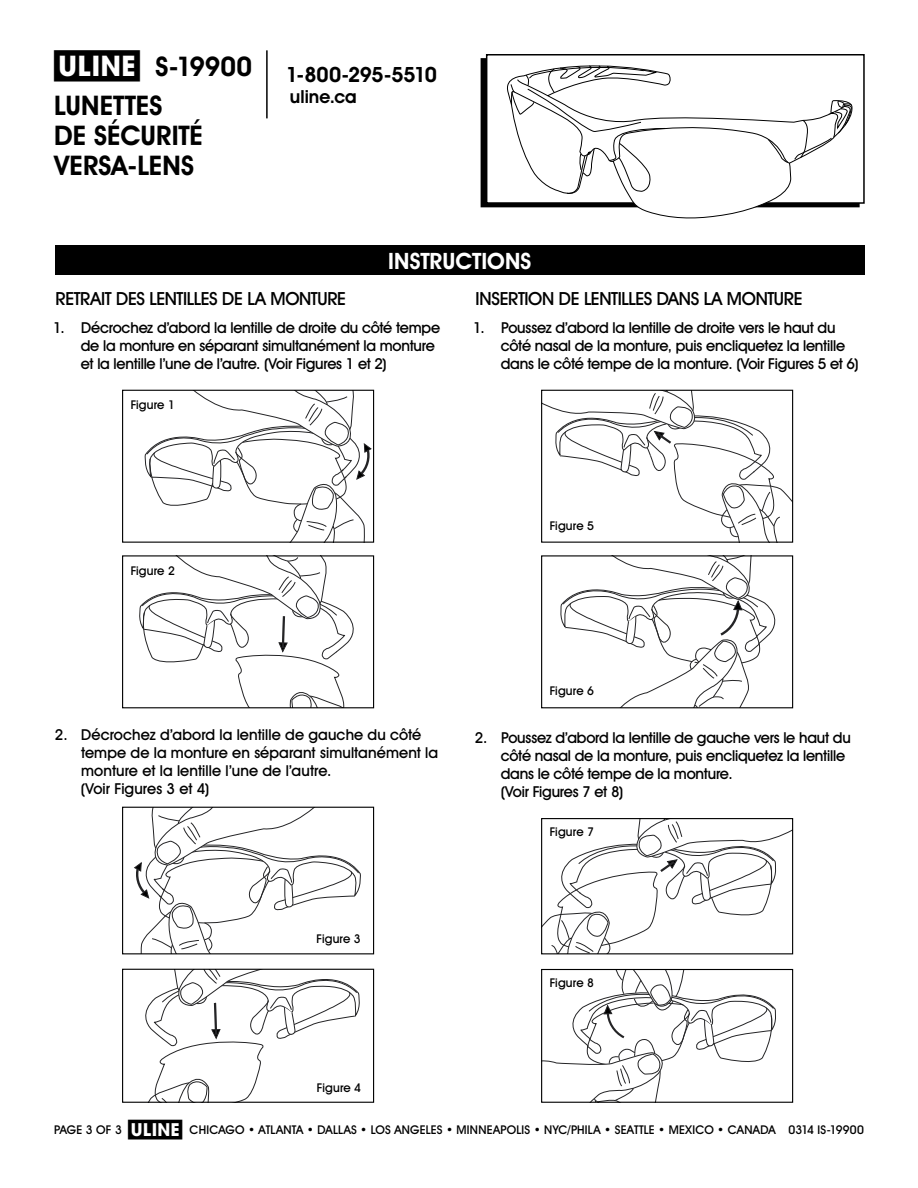
<style>
.page{position:relative;width:918px;height:1188px;background:#fff}
.page>*{position:absolute;margin:0;border:0;box-sizing:border-box;transform-origin:0 0}
.t1{font:700 28.5px "Uline Two Knine";color:#000}
.t2{font:700 27px/38.7px "Uline Two Knine";color:#000}
.t3{font:700 22.5px "Uline Two Knine";color:#fff}
.t4{font:700 21px "Uline Two Knine";letter-spacing:-.02em;color:#000}
.t5{font:18px "Uline Two Knine";letter-spacing:-.015em;color:#000}
.t6{font:700 18px "Uline Two Knine";color:#000}
.t7{font:15px/18px "Uline Two Knine";letter-spacing:-.015em;color:#000}
.t8{font:15px/18px "Uline Two Knine";letter-spacing:.005em;color:#000}
.t9{font:12px "Uline Two Knine";letter-spacing:.015em;color:#000}
.s1{font-size:18px}
</style>
<div class="page">
<hr style="left:266px;top:50px;width:2px;height:68px;background:#000">
<div style="left:55px;top:245px;width:810px;height:30px;background:#000"></div>
<svg style="left:144px;top:392px;width:228px;height:149px"></svg>
<div style="left:122px;top:390px;width:252px;height:153px;border:1px solid #000"></div>
<svg style="left:543px;top:392px;width:248px;height:149px"></svg>
<div style="left:541px;top:390px;width:252px;height:153px;border:1px solid #000"></div>
<svg style="left:134px;top:809px;width:227px;height:143px"></svg>
<div style="left:122px;top:807px;width:252px;height:147px;border:1px solid #000"></div>
<svg style="left:543px;top:820px;width:248px;height:132px"></svg>
<div style="left:541px;top:818px;width:252px;height:136px;border:1px solid #000"></div>
<svg style="left:139px;top:557px;width:215px;height:149px"></svg>
<div style="left:122px;top:555px;width:252px;height:153px;border:1px solid #000"></div>
<svg style="left:560px;top:557px;width:216px;height:149px"></svg>
<div style="left:541px;top:555px;width:252px;height:153px;border:1px solid #000"></div>
<svg style="left:145px;top:971px;width:215px;height:130px"></svg>
<div style="left:122px;top:969px;width:252px;height:134px;border:1px solid #000"></div>
<svg style="left:543px;top:971px;width:233px;height:130px"></svg>
<div style="left:541px;top:969px;width:252px;height:134px;border:1px solid #000"></div>
<div style="left:486px;top:54px;width:379px;height:150px;border:2px solid #000"></div>
<svg style="left:503px;top:55px;width:350px;height:164px"></svg>
<svg style="left:510px;top:61px;width:342px;height:133px"></svg>
<h1 class="t1" style="left:54px;top:49px;width:87px">π</h1>
<h2 class="t2" style="left:54px;top:47px;width:200px;text-indent:102px">S-19900<br>LUNETTES</h2>
<h2 class="t2" style="left:54px;top:120px;width:151px;line-height:30px">DE SÉCURITÉ<br>VERSA-LENS</h2>
<h3 class="t4" style="left:286px;top:62px;width:152px">1-800-295-5510</h3>
<p class="t6" style="left:290px;top:86px;width:68px">uline.ca</p>
<h3 class="t3" style="left:388px;top:247px;width:145px">INSTRUCTIONS</h3>
<p class="t5" style="left:55px;top:287px;width:19px">Retrait</p>
<p class="t5" style="left:116px;top:287px;width:11px">des</p>
<p class="t5" style="left:149px;top:287px;width:9px">lentilles</p>
<p class="t5" style="left:222px;top:287px;width:61px">delamont</p>
<p class="t5" style="left:317px;top:287px;width:20px">ure</p>
<p class="t7" style="left:81px;top:319px;width:361px;text-indent:-27px">1. Décrochez d’abord la lentille de droite du côté tempe de la monture en séparant simultanément la monture et la lentille l’une de l’autre. (Voir Figures 1 et 2)</p>
<p class="t9" style="left:131px;top:398px;width:46px">Figure 1</p>
<p class="t5" style="left:475px;top:287px;width:329px">INSERTION DE LENTILLES DANS LA MONTURE</p>
<p class="t7" style="left:501px;top:319px;width:359px;text-indent:-27px">1. Poussez d’abord la lentille de droite vers le haut du côté nasal de la monture, puis encliquetez la lentille dans le côté tempe de la monture. (Voir Figures 5 et 6)</p>
<p class="t9" style="left:131px;top:563px;width:46px">Figure 2</p>
<p class="t9" style="left:550px;top:519px;width:46px">Figure 5</p>
<p class="t8" style="left:81px;top:726px;width:359px;text-indent:-26px">2. Décrochez d’abord la lentille de gauche du côté tempe de la monture en séparant simultanément la monture et la lentille l’une de l’autre.<br>(Voir Figures 3 et 4)</p>
<p class="t9" style="left:316px;top:931px;width:46px">Figure 3</p>
<p class="t9" style="left:317px;top:1081px;width:46px">Figure 4</p>
<p class="t9" style="left:550px;top:684px;width:46px">Figure 6</p>
<p class="t7" style="left:501px;top:729px;width:352px;text-indent:-26px">2. Poussez d’abord la lentille de gauche vers le haut du côté nasal de la monture, puis encliquetez la lentille dans le côté tempe de la monture.<br>(Voir Figures 7 et 8)</p>
<p class="t9" style="left:550px;top:825px;width:46px">Figure 7</p>
<p class="t9" style="left:550px;top:975px;width:46px">Figure 8</p>
<p class="t9" style="left:128px;top:1122px;width:649px"><span class="s1">π</span> CHICAGO • ATLANTA • DALLAS • LOS ANGELES • MINNEAPOLIS • NYC/PHILA • SEATTLE • MEXICO • CANADA</p>
<p class="t9" style="left:54px;top:1122px;width:69px">PAGE 3 OF 3</p>
<p class="t9" style="left:788px;top:1122px;width:77px">0314 IS-19900</p>
</div>
